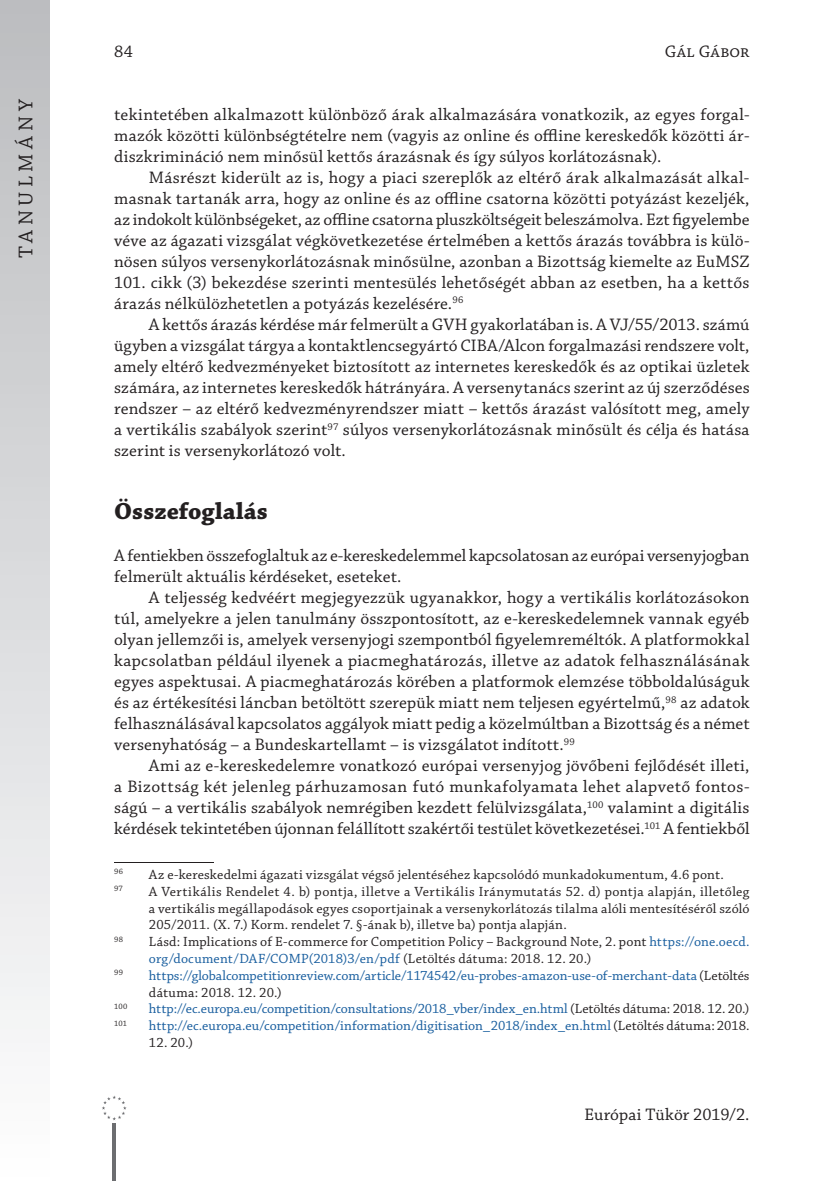
<style>
.page{position:relative;width:834px;height:1181px;background:#fff}
.page>*{position:absolute;margin:0;border:0;box-sizing:border-box;transform-origin:0 0}
.t1{font:700 24.5px "Chaparral Pro";letter-spacing:.005em;color:#231f20}
.t2{font:21px "Chaparral Pro";letter-spacing:.21em;color:#231f20}
.t3{font:17.5px/21px "Chaparral Pro";letter-spacing:.01em;color:#231f20;text-align:justify}
.t4{font:14px/16.8px "Chaparral Pro";letter-spacing:.015em;color:#231f20;text-align:justify}
.t5{font:14px/16.8px "Chaparral Pro";color:#175d9e}
.t6{font:8.22px "Chaparral Pro";letter-spacing:.025em;color:#231f20}
.s1{color:#175d9e}
.s2{color:#231f20}
</style>
<div class="page">
<div style="left:0;top:0;width:50px;height:1181px;background:linear-gradient(to bottom,#bbbcbf,#fdfdfe)"></div>
<hr style="left:112px;top:1107px;width:1px;height:74px;background:#6c6d70">
<hr style="left:114px;top:1107px;width:1px;height:74px;background:#6c6d70">
<hr style="left:115px;top:1107px;width:1px;height:74px;background:#6c6d70">
<div style="left:99px;top:1093px;width:30px;height:29px;background:#fff"></div>
<svg style="left:102px;top:1095px;width:24px;height:25px"></svg>
<hr style="left:114px;top:862px;width:99px;height:1px;background:#231f20">
<p class="t3" style="left:114px;top:42px;width:20px">84</p>
<p class="t3" style="left:664px;top:42px;width:86px">Gál Gábor</p>
<p class="t2" style="left:14px;top:258px;width:161px;rotate:-90deg">TANULMÁNY</p>
<p class="t3" style="left:114px;top:105px;width:637px">tekintetében alkalmazott különböző árak alkalmazására vonatkozik, az egyes forgal&shy;mazók közötti különbségtételre nem (vagyis az online és offline kereskedők közötti ár&shy;diszkrimináció nem minősül kettős árazásnak és így súlyos korlátozásnak).</p>
<p class="t3" style="left:114px;top:168px;width:636px;text-indent:35px">Másrészt kiderült az is, hogy a piaci szereplők az eltérő árak alkalmazását alkal&shy;masnak tartanák arra, hogy az online és az offline csatorna közötti potyázást kezeljék, az indokolt különbségeket, az offline csatorna pluszköltségeit beleszámolva. Ezt figyelembe véve az ágazati vizsgálat végkövetkezetése értelmében a kettős árazás továbbra is külö&shy;nösen súlyos versenykorlátozásnak minősülne, azonban a Bizottság kiemelte az EuMSZ 101. cikk (3) bekezdése szerinti mentesülés lehetőségét abban az esetben, ha a kettős árazás nélkülözhetetlen a potyázás kezelésére.<sup>96</sup></p>
<p class="t3" style="left:114px;top:315px;width:637px;text-indent:35px">A kettős árazás kérdése már felmerült a GVH gyakorlatában is. A VJ/55/2013. számú ügyben a vizsgálat tárgya a kontaktlencsegyártó CIBA/Alcon forgalmazási rendszere volt, amely eltérő kedvezményeket biztosított az internetes kereskedők és az optikai üzletek számára, az internetes kereskedők hátrányára. A versenytanács szerint az új szerződéses rendszer – az eltérő kedvezményrendszer miatt – kettős árazást valósított meg, amely a vertikális szabályok szerint<sup>97</sup> súlyos versenykorlátozásnak minősült és célja és hatása szerint is versenykorlátozó volt.</p>
<h1 class="t1" style="left:114px;top:497px;width:155px">Összefoglalás</h1>
<p class="t3" style="left:114px;top:546px;width:636px">A fentiekben összefoglaltuk az e-kereskedelemmel kapcsolatosan az európai versenyjogban felmerült aktuális kérdéseket, eseteket.</p>
<p class="t3" style="left:114px;top:588px;width:637px;text-indent:35px">A teljesség kedvéért megjegyezzük ugyanakkor, hogy a vertikális korlátozásokon túl, amelyekre a jelen tanulmány összpontosított, az e-kereskedelemnek vannak egyéb olyan jellemzői is, amelyek versenyjogi szempontból figyelemreméltók. A platformokkal kapcsolatban például ilyenek a piacmeghatározás, illetve az adatok felhasználásának egyes aspektusai. A piacmeghatározás körében a platformok elemzése többoldalúságuk és az értékesítési láncban betöltött szerepük miatt nem teljesen egyértelmű,<sup>98</sup> az adatok felhasználásával kapcsolatos aggályok miatt pedig a közelmúltban a Bizottság és a német versenyhatóság – a Bundeskartellamt – is vizsgálatot indított.<sup>99</sup></p>
<p class="t3" style="left:114px;top:756px;width:636px;text-indent:35px">Ami az e-kereskedelemre vonatkozó európai versenyjog jövőbeni fejlődését illeti, a Bizottság két jelenleg párhuzamosan futó munkafolyamata lehet alapvető fontos&shy;ságú – a vertikális szabályok nemrégiben kezdett felülvizsgálata,<sup>100</sup> valamint a digitális kérdések tekintetében újonnan felállított szakértői testület következetései.<sup>101</sup> A fentiekből</p>
<p class="t6" style="left:114px;top:867px;width:10px">96</p>
<p class="t4" style="left:149px;top:866px;width:576px">Az e-kereskedelmi ágazati vizsgálat végső jelentéséhez kapcsolódó munkadokumentum, 4.6 pont.</p>
<p class="t6" style="left:114px;top:884px;width:10px">97</p>
<p class="t4" style="left:149px;top:883px;width:602px">A Vertikális Rendelet 4. b) pontja, illetve a Vertikális Iránymutatás 52. d) pontja alapján, illetőleg a vertikális megállapodások egyes csoportjainak a versenykorlátozás tilalma alóli mentesítéséről szóló 205/2011. (X. 7.) Korm. rendelet 7. §-ának b), illetve ba) pontja alapján.</p>
<p class="t6" style="left:114px;top:934px;width:10px">98</p>
<p class="t4" style="left:149px;top:934px;width:602px">Lásd: Implications of E-commerce for Competition Policy – Background Note, 2. pont <span class="s1">https://one.oecd. org/document/DAF/COMP(2018)3/en/pdf</span> (Letöltés dátuma: 2018. 12. 20.)</p>
<p class="t6" style="left:114px;top:968px;width:10px">99</p>
<p class="t5" style="left:149px;top:967px;width:602px">https://globalcompetitionreview.com/article/1174542/eu-probes-amazon-use-of-merchant-data <span class="s2">(Letöltés dátuma: 2018. 12. 20.)</span></p>
<p class="t6" style="left:114px;top:1001px;width:15px">100</p>
<p class="t5" style="left:149px;top:1001px;width:602px">http://ec.europa.eu/competition/consultations/2018_vber/index_en.html <span class="s2">(Letöltés dátuma: 2018. 12. 20.)</span></p>
<p class="t6" style="left:114px;top:1018px;width:14px">101</p>
<p class="t5" style="left:149px;top:1018px;width:602px">http://ec.europa.eu/competition/information/digitisation_2018/index_en.html <span class="s2">(Letöltés dátuma: 2018.</span></p>
<p class="t4" style="left:149px;top:1034px;width:46px">12. 20.)</p>
<p class="t3" style="left:584px;top:1105px;width:167px">Európai Tükör 2019/2.</p>
</div>
